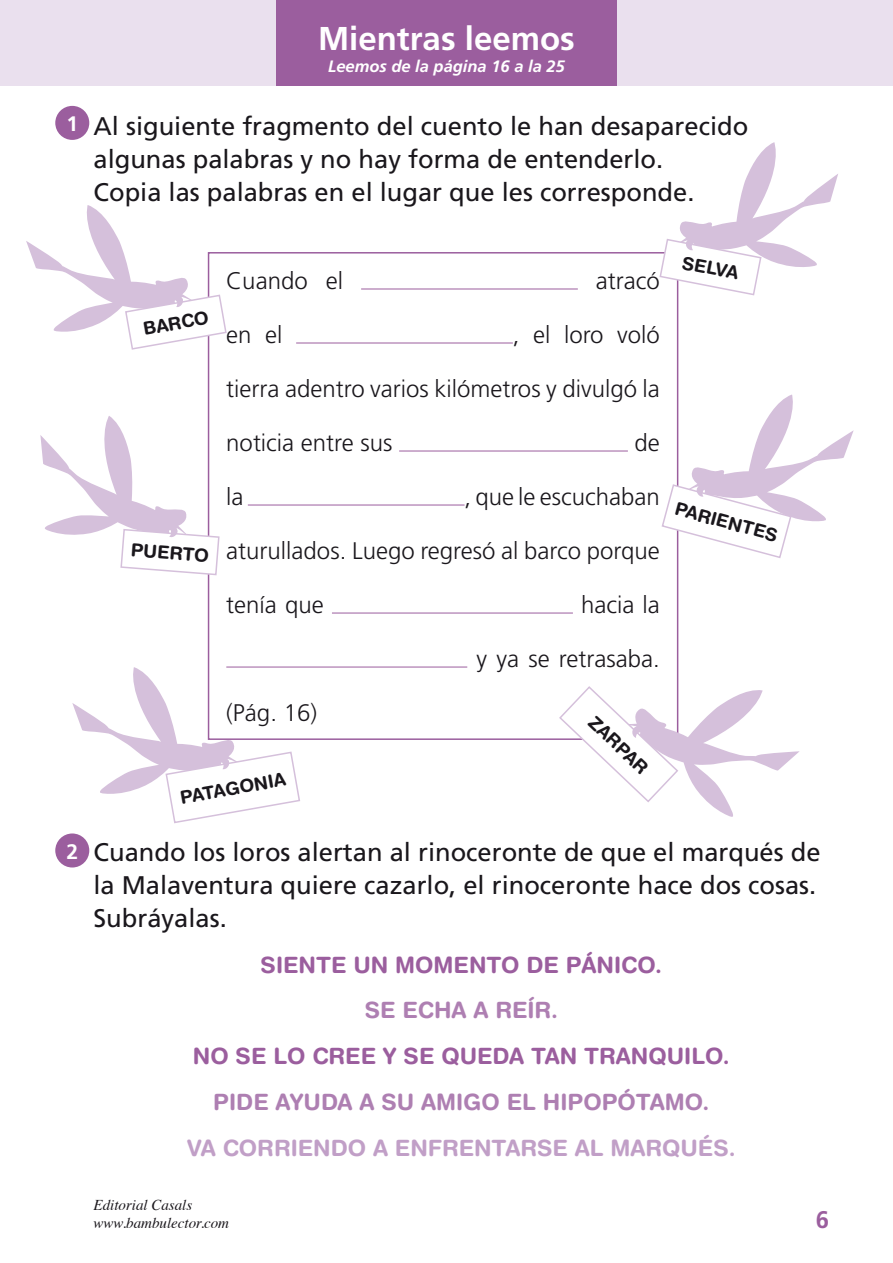
<style>
.page{position:relative;width:893px;height:1263px;background:#fff}
.page>*{position:absolute;margin:0;border:0;box-sizing:border-box;transform-origin:0 0}
.t1{font:700 33px "Frutiger";color:#fff}
.t2{font:25.5px/33px "Frutiger";color:#1a171c}
.t3{font:300 24px "Frutiger";color:#1a171c}
.t4{font:700 24px "Frutiger";color:#9b5e9e}
.t5{font:700 22.5px "Helvetica Rounded";color:#9b5e9e}
.t6{font:700 22.5px "Helvetica Rounded";color:#ae7fb2}
.t7{font:700 22.5px "Helvetica Rounded";color:#c19fc7}
.t8{font:700 21px "Frutiger";color:#fff}
.t9{font:700 18px "Helvetica Rounded";color:#1a171c}
.t10{font:italic 700 16.5px "Frutiger";color:#fff}
.t11{font:italic 15px/18px "Times";color:#1a171c}
</style>
<div class="page">
<div style="left:0;top:0;width:893px;height:85px;background:#eae0ee"></div>
<div style="left:276px;top:0;width:341px;height:85px;background:#9b5e9e"></div>
<svg style="left:207px;top:252px;width:472px;height:488px"></svg>
<svg style="left:26px;top:205px;width:202px;height:146px"></svg>
<svg style="left:659px;top:142px;width:179px;height:154px"></svg>
<svg style="left:40px;top:416px;width:180px;height:160px"></svg>
<svg style="left:661px;top:394px;width:193px;height:165px"></svg>
<svg style="left:72px;top:667px;width:229px;height:157px"></svg>
<svg style="left:558px;top:685px;width:242px;height:132px"></svg>
<div style="left:55px;top:106px;width:34px;height:34px;background:#9b5e9e;border-radius:50%"></div>
<div style="left:55px;top:833px;width:34px;height:34px;background:#9b5e9e;border-radius:50%"></div>
<p class="t8" style="left:66px;top:111px;width:13px">1</p>
<p class="t1" style="left:318px;top:19px;width:258px">Mientras leemos</p>
<p class="t10" style="left:328px;top:57px;width:238px">Leemos de la página 16 a la 25</p>
<p class="t2" style="left:94px;top:109px;width:656px">Al siguiente fragmento del cuento le han desaparecido algunas palabras y no hay forma de entenderlo.<br>Copia las palabras en el lugar que les corresponde.</p>
<p class="t8" style="left:66px;top:839px;width:13px">2</p>
<p class="t3" style="left:226px;top:267px;width:118px">Cuando el</p>
<p class="t3" style="left:596px;top:267px;width:65px">atracó</p>
<p class="t3" style="left:226px;top:321px;width:58px">en el</p>
<p class="t3" style="left:513px;top:321px;width:148px">, el loro voló</p>
<p class="t3" style="left:226px;top:375px;width:435px">tierra adentro varios kilómetros y divulgó la</p>
<p class="t3" style="left:226px;top:429px;width:168px">noticia entre sus</p>
<p class="t3" style="left:634px;top:429px;width:27px">de</p>
<p class="t3" style="left:226px;top:483px;width:19px">la</p>
<p class="t3" style="left:465px;top:483px;width:197px">, que le escuchaban</p>
<p class="t3" style="left:226px;top:537px;width:435px">aturullados. Luego regresó al barco porque</p>
<p class="t3" style="left:226px;top:591px;width:99px">tenía que</p>
<p class="t3" style="left:581px;top:591px;width:80px">hacia la</p>
<p class="t3" style="left:477px;top:645px;width:185px">y ya se retrasaba.</p>
<p class="t3" style="left:226px;top:699px;width:92px">(Pág. 16)</p>
<p class="t9" style="left:142px;top:318px;width:68px;rotate:-10deg">BARCO</p>
<p class="t9" style="left:132px;top:539px;width:80px;rotate:4deg">PUERTO</p>
<p class="t9" style="left:599px;top:711px;width:76px;rotate:44deg">ZARPAR</p>
<p class="t9" style="left:179px;top:786px;width:108px;rotate:-10deg">PATAGONIA</p>
<p class="t9" style="left:684px;top:252px;width:59px;rotate:11deg">SELVA</p>
<p class="t9" style="left:678px;top:498px;width:107px;rotate:15deg">PARIENTES</p>
<p class="t2" style="left:94px;top:835px;width:728px">Cuando los loros alertan al rinoceronte de que el marqués de la Malaventura quiere cazarlo, el rinoceronte hace dos cosas.<br>Subráyalas.</p>
<p class="t5" style="left:261px;top:951px;width:403px">SIENTE UN MOMENTO DE PÁNICO.</p>
<p class="t6" style="left:365px;top:996px;width:195px">SE ECHA A REÍR.</p>
<p class="t5" style="left:193px;top:1042px;width:538px">NO SE LO CREE Y SE QUEDA TAN TRANQUILO.</p>
<p class="t6" style="left:213px;top:1088px;width:498px">PIDE AYUDA A SU AMIGO EL HIPOPÓTAMO.</p>
<p class="t7" style="left:187px;top:1134px;width:550px">VA CORRIENDO A ENFRENTARSE AL MARQUÉS.</p>
<p class="t11" style="left:94px;top:1195px;width:137px">Editorial Casals www.bambulector.com</p>
<p class="t4" style="left:816px;top:1205px;width:15px">6</p>
</div>
